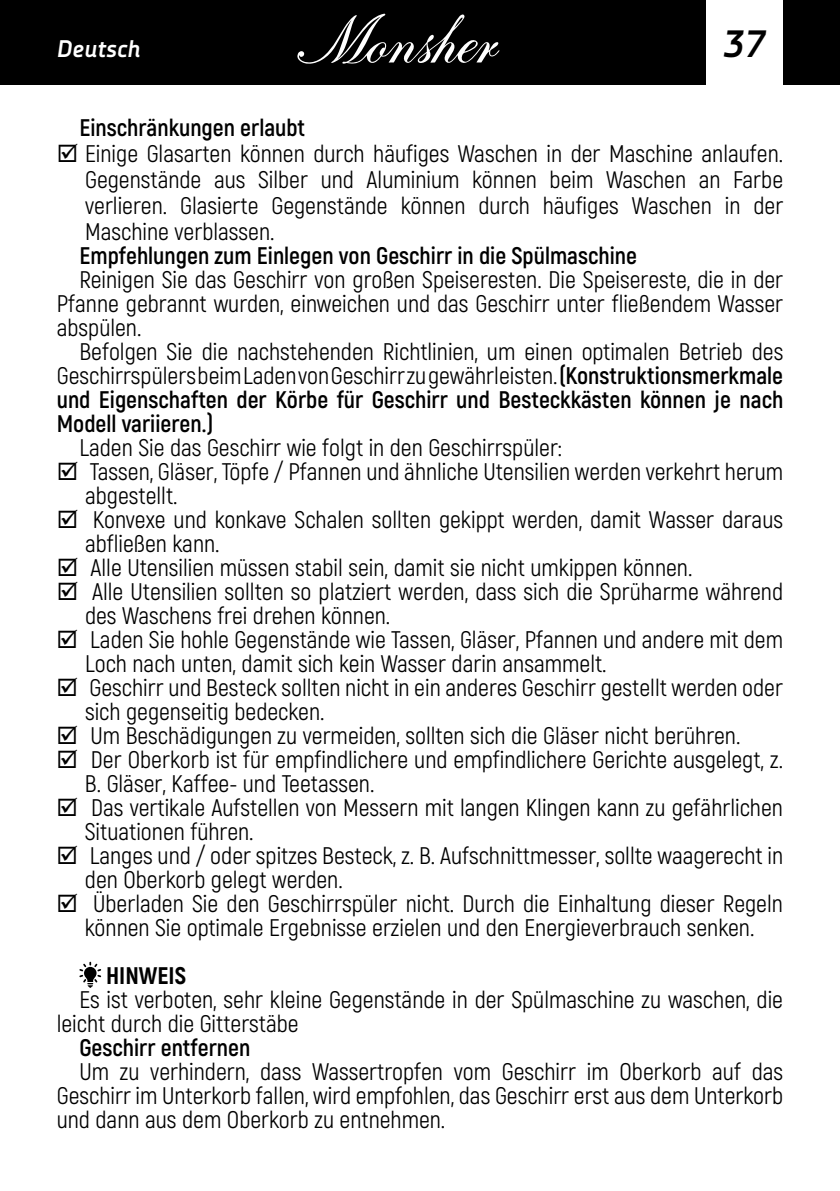
<style>
.page{position:relative;width:840px;height:1191px;background:#fff}
.page>*{position:absolute;margin:0;border:0;box-sizing:border-box;transform-origin:0 0}
.t1{font:italic 700 38px "Decima Nova Pro";color:#000}
.t2{font:24px/24px "Akrobat";color:#000;text-align:justify}
.t3{font:700 24px "Akrobat";color:#000}
.t4{font:italic 700 24px "Decima Nova Pro";color:#fff}
.t5{font:800 24px "Akrobat";color:#000}
.s1{font-weight:700}
</style>
<div class="page">
<div style="left:0;top:0;width:839px;height:85px;background:#000"></div>
<div style="left:706px;top:0;width:76px;height:91px;background:#fff"></div>
<svg style="left:297px;top:14px;width:202px;height:50px"></svg>
<svg style="left:79px;top:961px;width:22px;height:26px"></svg>
<p class="t4" style="left:57px;top:35px;width:85px">Deutsch</p>
<h1 class="t1" style="left:722px;top:22px;width:46px">37</h1>
<p class="t3" style="left:79px;top:112px;width:227px">Einschränkungen erlaubt</p>
<p class="t2" style="left:85px;top:140px;width:699px;line-height:26px">Einige Glasarten können durch häufiges Waschen in der Maschine anlaufen.<br>Gegenstände aus Silber und Aluminium können beim Waschen an Farbe verlieren. Glasierte Gegenstände können durch häufiges Waschen in der Maschine verblassen.</p>
<p class="t3" style="left:79px;top:240px;width:559px">Empfehlungen zum Einlegen von Geschirr in die Spülmaschine</p>
<p class="t2" style="left:57px;top:267px;width:727px;text-indent:23px">Reinigen Sie das Geschirr von großen Speiseresten. Die Speisereste, die in der Pfanne gebrannt wurden, einweichen und das Geschirr unter fließendem Wasser abspülen.</p>
<p class="t2" style="left:57px;top:339px;width:727px;text-indent:23px">Befolgen Sie die nachstehenden Richtlinien, um einen optimalen Betrieb des Geschirrspülers beim Laden von Geschirr zu gewährleisten. <span class="s1">(Konstruktionsmerkmale und Eigenschaften der Körbe für Geschirr und Besteckkästen können je nach Modell variieren.)</span></p>
<p class="t2" style="left:79px;top:435px;width:484px">Laden Sie das Geschirr wie folgt in den Geschirrspüler:</p>
<p class="t2" style="left:90px;top:459px;width:694px">Tassen, Gläser, Töpfe / Pfannen und ähnliche Utensilien werden verkehrt herum</p>
<p class="t2" style="left:85px;top:483px;width:94px">abgestellt.</p>
<p class="t2" style="left:93px;top:507px;width:691px">Konvexe und konkave Schalen sollten gekippt werden, damit Wasser daraus</p>
<p class="t2" style="left:85px;top:531px;width:136px">abfließen kann.</p>
<p class="t2" style="left:90px;top:555px;width:603px">Alle Utensilien müssen stabil sein, damit sie nicht umkippen können.</p>
<p class="t2" style="left:92px;top:579px;width:692px">Alle Utensilien sollten so platziert werden, dass sich die Sprüharme während</p>
<p class="t2" style="left:85px;top:603px;width:306px">des Waschens frei drehen können.</p>
<p class="t2" style="left:90px;top:627px;width:694px">Laden Sie hohle Gegenstände wie Tassen, Gläser, Pfannen und andere mit dem</p>
<p class="t2" style="left:85px;top:651px;width:522px">Loch nach unten, damit sich kein Wasser darin ansammelt.</p>
<p class="t2" style="left:89px;top:675px;width:694px">Geschirr und Besteck sollten nicht in ein anderes Geschirr gestellt werden oder</p>
<p class="t2" style="left:85px;top:699px;width:241px">sich gegenseitig bedecken.</p>
<p class="t2" style="left:90px;top:723px;width:651px">Um Beschädigungen zu vermeiden, sollten sich die Gläser nicht berühren.</p>
<p class="t2" style="left:91px;top:747px;width:693px">Der Oberkorb ist für empfindlichere und empfindlichere Gerichte ausgelegt, z.</p>
<p class="t2" style="left:85px;top:771px;width:291px">B. Gläser, Kaffee- und Teetassen.</p>
<p class="t2" style="left:91px;top:795px;width:693px">Das vertikale Aufstellen von Messern mit langen Klingen kann zu gefährlichen</p>
<p class="t2" style="left:85px;top:819px;width:170px">Situationen führen.</p>
<p class="t2" style="left:90px;top:843px;width:694px">Langes und / oder spitzes Besteck, z. B. Aufschnittmesser, sollte waagerecht in</p>
<p class="t2" style="left:85px;top:867px;width:259px">den Oberkorb gelegt werden.</p>
<p class="t2" style="left:93px;top:891px;width:690px">Überladen Sie den Geschirrspüler nicht. Durch die Einhaltung dieser Regeln</p>
<p class="t2" style="left:85px;top:915px;width:670px">können Sie optimale Ergebnisse erzielen und den Energieverbrauch senken.</p>
<p class="t5" style="left:106px;top:960px;width:81px">HINWEIS</p>
<p class="t2" style="left:57px;top:987px;width:727px;text-indent:23px">Es ist verboten, sehr kleine Gegenstände in der Spülmaschine zu waschen, die leicht durch die Gitterstäbe</p>
<p class="t3" style="left:79px;top:1032px;width:172px">Geschirr entfernen</p>
<p class="t2" style="left:57px;top:1059px;width:727px;text-indent:23px">Um zu verhindern, dass Wassertropfen vom Geschirr im Oberkorb auf das Geschirr im Unterkorb fallen, wird empfohlen, das Geschirr erst aus dem Unterkorb und dann aus dem Oberkorb zu entnehmen.</p>
</div>
